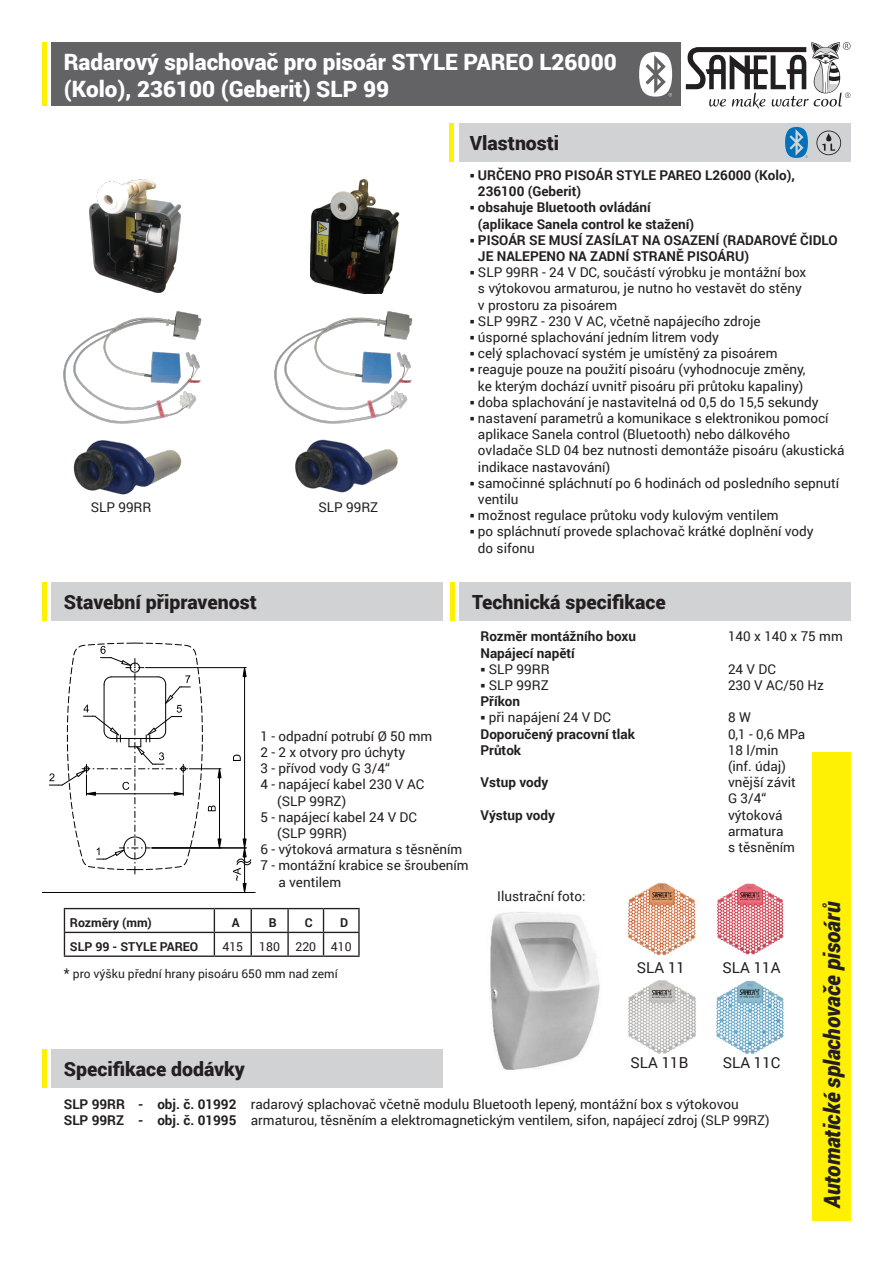
<style>
.page{position:relative;width:893px;height:1263px;background:#fff}
.page>*{position:absolute;margin:0;border:0;box-sizing:border-box;transform-origin:0 0}
.t1{font:900 22.5px/26.2px "Roboto";color:#fff}
.t2{font:italic 900 22.5px "Roboto";letter-spacing:-.01em;color:#231f20;scale:.95 1}
.t3{font:900 19.5px "Roboto";color:#231f20}
.t4{font:15.15px "Roboto";color:#231f20}
.t5{font:13.5px/16.2px "Roboto";color:#231f20}
.t6{font:700 13.5px "Roboto";color:#231f20}
.t7{font:700 12.3px "Roboto";color:#231f20}
.t8{font:12.3px "Roboto";color:#231f20}
.t9{font:12px "Roboto";color:#231f20}
.s1{font-size:13.5px}
.s2{font-weight:700}
</style>
<div class="page">
<img style="left:86px;top:179px;width:96px;height:117px">
<div style="left:51px;top:43px;width:629px;height:63px;background:#636366"></div>
<div style="left:459px;top:123px;width:391px;height:39px;background:#d1d2d4"></div>
<div style="left:812px;top:752px;width:38px;height:468px;background:#fff101"></div>
<hr style="left:43px;top:43px;width:4px;height:63px;background:#fff101">
<div style="left:459px;top:583px;width:391px;height:38px;background:#d1d2d4"></div>
<hr style="left:451px;top:583px;width:4px;height:38px;background:#fff101">
<hr style="left:450px;top:123px;width:4px;height:39px;background:#fff101">
<div style="left:51px;top:1049px;width:391px;height:38px;background:#d1d2d4"></div>
<hr style="left:43px;top:1049px;width:4px;height:38px;background:#fff101">
<div style="left:51px;top:583px;width:391px;height:38px;background:#d1d2d4"></div>
<hr style="left:43px;top:583px;width:4px;height:38px;background:#fff101">
<hr style="left:64px;top:908px;width:150px;height:1px;background:#231f20">
<hr style="left:214px;top:908px;width:37px;height:1px;background:#231f20">
<hr style="left:251px;top:908px;width:37px;height:1px;background:#231f20">
<hr style="left:288px;top:908px;width:36px;height:1px;background:#231f20">
<hr style="left:287px;top:909px;width:2px;height:23px;background:#231f20">
<hr style="left:324px;top:908px;width:36px;height:1px;background:#231f20">
<hr style="left:358px;top:909px;width:2px;height:23px;background:#231f20">
<hr style="left:64px;top:932px;width:150px;height:1px;background:#231f20">
<svg style="left:64px;top:909px;width:1px;height:46px"></svg>
<hr style="left:214px;top:932px;width:37px;height:1px;background:#231f20">
<svg style="left:214px;top:909px;width:1px;height:46px"></svg>
<hr style="left:251px;top:932px;width:37px;height:1px;background:#231f20">
<svg style="left:251px;top:909px;width:1px;height:46px"></svg>
<hr style="left:288px;top:932px;width:36px;height:1px;background:#231f20">
<hr style="left:287px;top:933px;width:2px;height:22px;background:#231f20">
<hr style="left:324px;top:932px;width:36px;height:1px;background:#231f20">
<svg style="left:323px;top:909px;width:1px;height:46px"></svg>
<hr style="left:358px;top:933px;width:2px;height:22px;background:#231f20">
<hr style="left:64px;top:955px;width:150px;height:2px;background:#231f20">
<hr style="left:214px;top:955px;width:37px;height:2px;background:#231f20">
<hr style="left:251px;top:955px;width:37px;height:2px;background:#231f20">
<hr style="left:288px;top:955px;width:36px;height:2px;background:#231f20">
<hr style="left:324px;top:955px;width:36px;height:2px;background:#231f20">
<img style="left:73px;top:440px;width:109px;height:55px">
<img style="left:310px;top:178px;width:90px;height:116px">
<img style="left:295px;top:439px;width:103px;height:54px">
<img style="left:63px;top:311px;width:139px;height:113px">
<img style="left:274px;top:311px;width:139px;height:113px">
<img style="left:490px;top:912px;width:110px;height:158px">
<hr style="left:42px;top:892px;width:213px;height:1px;background:#000">
<svg style="left:49px;top:643px;width:203px;height:249px"></svg>
<svg style="left:686px;top:42px;width:164px;height:67px"></svg>
<svg style="left:816px;top:131px;width:25px;height:24px"></svg>
<div style="left:639px;top:52px;width:33px;height:45px;background:#fff;border-radius:50%"></div>
<svg style="left:645px;top:55px;width:27px;height:42px"></svg>
<svg style="left:785px;top:127px;width:23px;height:31px"></svg>
<img style="left:627px;top:883px;width:69px;height:73px">
<img style="left:716px;top:883px;width:68px;height:72px">
<img style="left:628px;top:980px;width:68px;height:74px">
<img style="left:716px;top:981px;width:68px;height:73px">
<p class="t1" style="left:64px;top:48px;width:554px">Radarový splachovač pro pisoár STYLE PAREO L26000 (Kolo), 236100 (Geberit) SLP 99</p>
<p class="t3" style="left:470px;top:129px;width:91px">Vlastnosti</p>
<p class="t5" style="left:91px;top:498px;width:62px">SLP 99RR</p>
<p class="t3" style="left:64px;top:589px;width:194px">Stavební připravenost</p>
<p class="t5" style="left:318px;top:498px;width:61px">SLP 99RZ</p>
<p class="t6" style="left:470px;top:166px;width:326px">○ URČENO PRO PISOÁR STYLE PAREO L26000 (Kolo),</p>
<p class="t6" style="left:478px;top:182px;width:105px">236100 (Geberit)</p>
<p class="t6" style="left:470px;top:198px;width:182px">○ obsahuje Bluetooth ovládání</p>
<p class="t6" style="left:478px;top:214px;width:218px">(aplikace Sanela control ke stažení)</p>
<p class="t6" style="left:470px;top:230px;width:369px">○ PISOÁR SE MUSÍ ZASÍLAT NA OSAZENÍ (RADAROVÉ ČIDLO</p>
<p class="t6" style="left:478px;top:247px;width:273px">JE NALEPENO NA ZADNÍ STRANĚ PISOÁRU)</p>
<p class="t5" style="left:470px;top:264px;width:338px">○ SLP 99RR - 24 V DC, součástí výrobku je montážní box</p>
<p class="t5" style="left:478px;top:280px;width:325px">s výtokovou armaturou, je nutno ho vestavět do stěny</p>
<p class="t5" style="left:478px;top:296px;width:141px">v prostoru za pisoárem</p>
<p class="t5" style="left:470px;top:312px;width:292px">○ SLP 99RZ - 230 V AC, včetně napájecího zdroje</p>
<p class="t5" style="left:470px;top:329px;width:251px">○ úsporné splachování jedním litrem vody</p>
<p class="t5" style="left:470px;top:345px;width:309px">○ celý splachovací systém je umístěný za pisoárem</p>
<p class="t5" style="left:470px;top:361px;width:337px">○ reaguje pouze na použití pisoáru (vyhodnocuje změny,</p>
<p class="t5" style="left:478px;top:377px;width:327px">ke kterým dochází uvnitř pisoáru při průtoku kapaliny)</p>
<p class="t5" style="left:470px;top:393px;width:350px">○ doba splachování je nastavitelná od 0,5 do 15,5 sekundy</p>
<p class="t5" style="left:478px;top:410px;width:352px;text-indent:-8px">○ nastavení parametrů a komunikace s elektronikou pomocí aplikace Sanela control (Bluetooth) nebo dálkového</p>
<p class="t5" style="left:478px;top:442px;width:368px">ovladače SLD 04 bez nutnosti demontáže pisoáru (akustická indikace nastavování)</p>
<p class="t5" style="left:478px;top:474px;width:363px;text-indent:-8px">○ samočinné spláchnutí po 6 hodinách od posledního sepnutí ventilu</p>
<p class="t5" style="left:470px;top:507px;width:310px">○ možnost regulace průtoku vody kulovým ventilem</p>
<p class="t5" style="left:470px;top:523px;width:345px">○ po spláchnutí provede splachovač krátké doplnění vody</p>
<p class="t5" style="left:478px;top:539px;width:58px">do sifonu</p>
<p class="t3" style="left:472px;top:589px;width:195px">Technická specifikace</p>
<p class="t5" style="left:260px;top:727px;width:173px">1 - odpadní potrubí Ø 50 mm</p>
<p class="t5" style="left:260px;top:743px;width:146px">2 - 2 x otvory pro úchyty</p>
<p class="t5" style="left:260px;top:760px;width:131px">3 - přívod vody G 3/4“</p>
<p class="t5" style="left:260px;top:776px;width:166px">4 - napájecí kabel 230 V AC</p>
<p class="t5" style="left:277px;top:792px;width:70px">(SLP 99RZ)</p>
<p class="t5" style="left:260px;top:808px;width:158px">5 - napájecí kabel 24 V DC</p>
<p class="t5" style="left:277px;top:824px;width:71px">(SLP 99RR)</p>
<p class="t5" style="left:260px;top:841px;width:203px">6 - výtoková armatura s těsněním</p>
<p class="t5" style="left:278px;top:857px;width:192px;text-indent:-18px">7 - montážní krabice se šroubením a ventilem</p>
<p class="t6" style="left:480px;top:627px;width:157px">Rozměr montážního boxu</p>
<p class="t5" style="left:728px;top:628px;width:116px">140 x 140 x 75 mm</p>
<p class="t6" style="left:480px;top:643px;width:96px">Napájecí napětí</p>
<p class="t5" style="left:480px;top:660px;width:71px">○ SLP 99RR</p>
<p class="t5" style="left:728px;top:660px;width:49px">24 V DC</p>
<p class="t5" style="left:480px;top:676px;width:70px">○ SLP 99RZ</p>
<p class="t5" style="left:728px;top:676px;width:97px">230 V AC/50 Hz</p>
<p class="t6" style="left:480px;top:692px;width:41px">Příkon</p>
<p class="t5" style="left:480px;top:709px;width:132px">○ při napájení 24 V DC</p>
<p class="t5" style="left:728px;top:709px;width:24px">8W</p>
<p class="t6" style="left:480px;top:724px;width:156px">Doporučený pracovní tlak</p>
<p class="t5" style="left:728px;top:725px;width:79px">0,1 - 0,6 MPa</p>
<p class="t6" style="left:480px;top:740px;width:42px">Průtok</p>
<p class="t5" style="left:728px;top:741px;width:52px">18 l/min</p>
<p class="t5" style="left:728px;top:757px;width:59px">(inf. údaj)</p>
<p class="t6" style="left:480px;top:773px;width:69px">Vstup vody</p>
<p class="t5" style="left:728px;top:774px;width:69px">vnější závit</p>
<p class="t5" style="left:728px;top:790px;width:40px">G 3/4“</p>
<p class="t6" style="left:480px;top:805px;width:76px">Výstup vody</p>
<p class="t5" style="left:728px;top:806px;width:56px">výtoková</p>
<p class="t5" style="left:728px;top:822px;width:68px">armatura<br>s těsněním</p>
<p class="t7" style="left:70px;top:914px;width:83px">Rozměry (mm)</p>
<p class="t7" style="left:232px;top:914px;width:9px">A</p>
<p class="t7" style="left:269px;top:914px;width:9px">B</p>
<p class="t7" style="left:305px;top:914px;width:9px">C</p>
<p class="t7" style="left:340px;top:914px;width:10px">D</p>
<p class="t7" style="left:70px;top:938px;width:130px">SLP 99 - STYLE PAREO</p>
<p class="t8" style="left:222px;top:938px;width:22px">415</p>
<p class="t8" style="left:259px;top:938px;width:22px">180</p>
<p class="t8" style="left:295px;top:938px;width:22px">220</p>
<p class="t8" style="left:331px;top:938px;width:22px">410</p>
<p class="t9" style="left:64px;top:965px;width:275px"><span class="s1">*</span> pro výšku přední hrany pisoáru 650 mm nad zemí</p>
<p class="t3" style="left:64px;top:1055px;width:183px">Specifikace dodávky</p>
<p class="t5" style="left:497px;top:887px;width:90px">Ilustrační foto:</p>
<p class="t4" style="left:637px;top:957px;width:50px">SLA 11</p>
<p class="t4" style="left:722px;top:957px;width:60px">SLA 11A</p>
<p class="t4" style="left:630px;top:1052px;width:59px">SLA 11B</p>
<p class="t4" style="left:723px;top:1052px;width:59px">SLA 11C</p>
<p class="t5" style="left:64px;top:1096px;width:676px"><span class="s2">SLP 99RR - obj. č. 01992</span> radarový splachovač včetně modulu Bluetooth lepený, montážní box s výtokovou</p>
<p class="t5" style="left:64px;top:1112px;width:707px"><span class="s2">SLP 99RZ - obj. č. 01995</span> armaturou, těsněním a elektromagnetickým ventilem, sifon, napájecí zdroj (SLP 99RZ)</p>
<p class="t2" style="left:816px;top:1208px;width:324px;rotate:-90deg">Automatické splachovače pisoárů</p>
</div>
